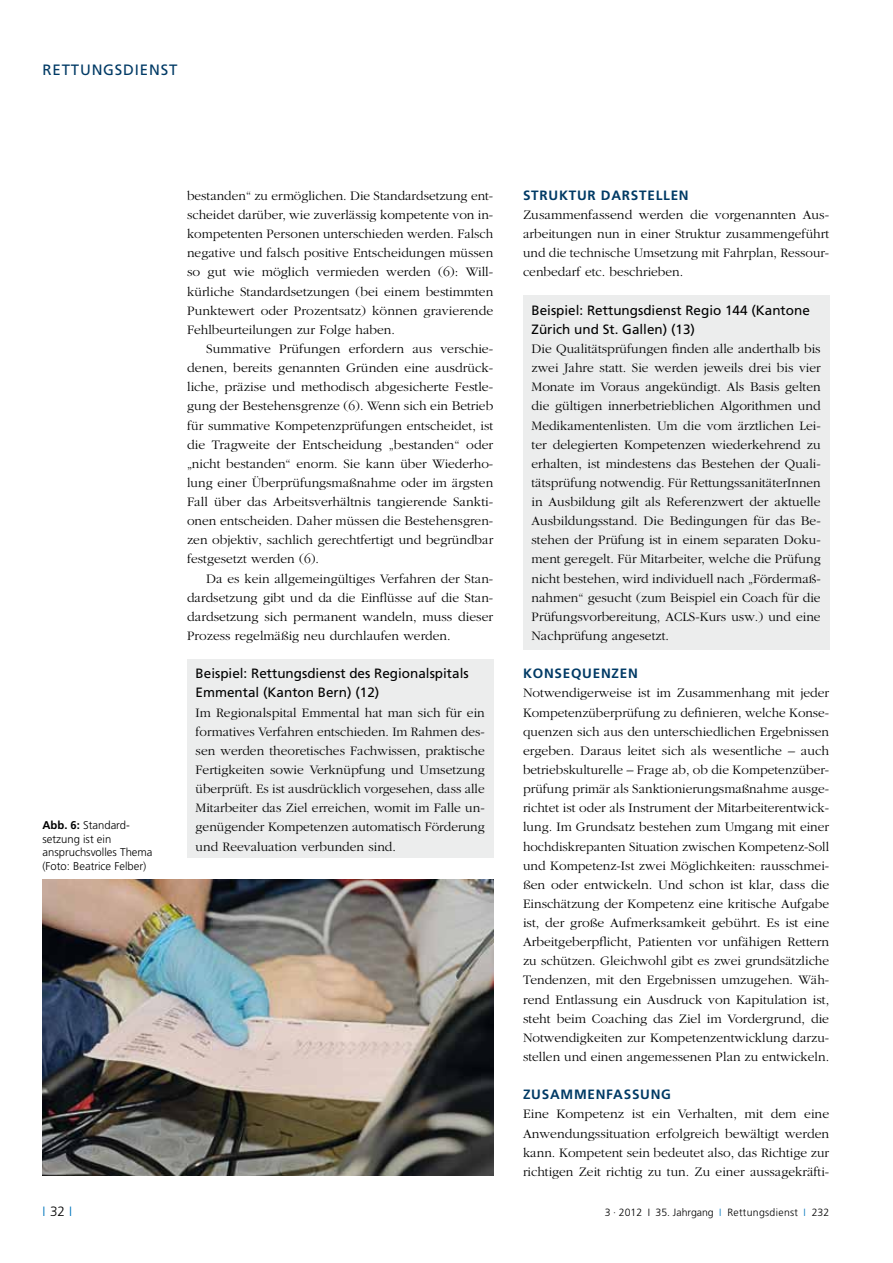
<style>
.page{position:relative;width:893px;height:1263px;background:#fff}
.page>*{position:absolute;margin:0;border:0;box-sizing:border-box;transform-origin:0 0}
.t1{font:15px "Frutiger";letter-spacing:.055em;color:#003a65}
.t2{font:300 13.5px/19.2px "Garamond";color:#000;text-align:justify}
.t3{font:13.5px/19.2px "Frutiger";color:#000}
.t4{font:700 13.5px "Frutiger";letter-spacing:.055em;color:#003a65}
.t5{font:300 13.5px "Frutiger";color:#0076bd}
.t6{font:300 11.25px/13.5px "Frutiger";color:#000}
.t7{font:300 10.5px "Frutiger";letter-spacing:.015em;color:#000}
.s1{font-weight:700}
.s2{color:#000}
.s3{color:#0076bd}
</style>
<div class="page">
<div style="left:523px;top:296px;width:306px;height:353px;background:#eceded"></div>
<div style="left:187px;top:659px;width:306px;height:199px;background:#eceded"></div>
<img style="left:43px;top:879px;width:450px;height:297px">
<p class="t1" style="left:43px;top:61px;width:136px">RETTUNGSDIENST</p>
<p class="t6" style="left:43px;top:818px;width:112px"><span class="s1">ABB. 6:</span> Standard&shy;setzung ist ein anspruchsvolles Thema (Foto: Beatrice Felber)</p>
<p class="t5" style="left:43px;top:1204px;width:31px">I <span class="s2">32</span> I</p>
<p class="t2" style="left:187px;top:186px;width:308px">bestanden“ zu ermöglichen. Die Standardsetzung ent&shy;scheidet darüber, wie zuverlässig kompetente von in&shy;kompetenten Personen unterschieden werden. Falsch negative und falsch positive Entscheidungen müssen so gut wie möglich vermieden werden (6): Will&shy;kürliche Standardsetzungen (bei einem bestimmten Punktewert oder Prozentsatz) können gravierende Fehlbeurteilungen zur Folge haben.</p>
<p class="t2" style="left:187px;top:339px;width:308px;text-indent:19px">Summative Prüfungen erfordern aus verschie&shy;denen, bereits genannten Gründen eine ausdrück&shy;liche, präzise und methodisch abgesicherte Festle&shy;gung der Bestehensgrenze (6). Wenn sich ein Betrieb für summative Kompetenzprüfungen entscheidet, ist die Tragweite der Entscheidung „bestanden“ oder „nicht bestanden“ enorm. Sie kann über Wiederho&shy;lung einer Überprüfungsmaßnahme oder im ärgsten Fall über das Arbeitsverhältnis tangierende Sankti&shy;onen entscheiden. Daher müssen die Bestehensgren&shy;zen objektiv, sachlich gerechtfertigt und begründbar festgesetzt werden (6).</p>
<p class="t2" style="left:187px;top:569px;width:308px;text-indent:19px">Da es kein allgemeingültiges Verfahren der Stan&shy;dardsetzung gibt und da die Einflüsse auf die Stan&shy;dardsetzung sich permanent wandeln, muss dieser Prozess regelmäßig neu durchlaufen werden.</p>
<p class="t3" style="left:196px;top:664px;width:275px">Beispiel: Rettungsdienst des Regionalspitals<br>Emmental (Kanton Bern) (12)</p>
<p class="t2" style="left:196px;top:703px;width:291px">Im Regionalspital Emmental hat man sich für ein formatives Verfahren entschieden. Im Rahmen des&shy;sen werden theoretisches Fachwissen, praktische Fertigkeiten sowie Verknüpfung und Umsetzung überprüft. Es ist ausdrücklich vorgesehen, dass alle Mitarbeiter das Ziel erreichen, womit im Falle un&shy;genügender Kompetenzen automatisch Förderung und Reevaluation verbunden sind.</p>
<p class="t4" style="left:523px;top:187px;width:99px">STRUKTUR DARS</p>
<p class="t4" style="left:639px;top:187px;width:51px">TELLEN</p>
<p class="t2" style="left:523px;top:205px;width:308px">Zusammenfassend werden die vorgenannten Aus&shy;arbeitungen nun in einer Struktur zusammengeführt und die technische Umsetzung mit Fahrplan, Ressour&shy;cenbedarf etc. beschrieben.</p>
<p class="t3" style="left:531px;top:300px;width:280px">Beispiel: Rettungsdienst Regio 144 (Kantone<br>Zürich und St. Gallen) (13)</p>
<p class="t2" style="left:531px;top:339px;width:291px">Die Qualitätsprüfungen finden alle anderthalb bis zwei Jahre statt. Sie werden jeweils drei bis vier Monate im Voraus angekündigt. Als Basis gelten die gültigen innerbetrieblichen Algorithmen und Medikamentenlisten. Um die vom ärztlichen Lei&shy;ter delegierten Kompetenzen wiederkehrend zu erhalten, ist mindestens das Bestehen der Quali&shy;tätsprüfung notwendig. Für RettungssanitäterInnen in Ausbildung gilt als Referenzwert der aktuelle Ausbildungsstand. Die Bedingungen für das Be&shy;stehen der Prüfung ist in einem separaten Doku&shy;ment geregelt. Für Mitarbeiter, welche die Prüfung nicht bestehen, wird individuell nach „Fördermaß&shy;nahmen“ gesucht (zum Beispiel ein Coach für die Prüfungsvorbereitung, ACLS-Kurs usw.) und eine Nachprüfung angesetzt.</p>
<p class="t4" style="left:523px;top:666px;width:116px">KONSEQUENZEN</p>
<p class="t2" style="left:523px;top:684px;width:308px">Notwendigerweise ist im Zusammenhang mit jeder Kompetenzüberprüfung zu definieren, welche Konse&shy;quenzen sich aus den unterschiedlichen Ergebnissen ergeben. Daraus leitet sich als wesentliche – auch betriebskulturelle – Frage ab, ob die Kompetenzüber&shy;prüfung primär als Sanktionierungsmaßnahme ausge&shy;richtet ist oder als Instrument der Mitarbeiterentwick&shy;lung. Im Grundsatz bestehen zum Umgang mit einer hochdiskrepanten Situation zwischen Kompetenz-Soll und Kompetenz-Ist zwei Möglichkeiten: rausschmei&shy;ßen oder entwickeln. Und schon ist klar, dass die Einschätzung der Kompetenz eine kritische Aufgabe ist, der große Aufmerksamkeit gebührt. Es ist eine Arbeitgeberpflicht, Patienten vor unfähigen Rettern zu schützen. Gleichwohl gibt es zwei grundsätzliche Tendenzen, mit den Ergebnissen umzugehen. Wäh&shy;rend Entlassung ein Ausdruck von Kapitulation ist, steht beim Coaching das Ziel im Vordergrund, die Notwendigkeiten zur Kompetenzentwicklung darzu&shy;stellen und einen angemessenen Plan zu entwickeln.</p>
<p class="t4" style="left:523px;top:1087px;width:100px">ZUSAMMENFASS</p>
<p class="t4" style="left:640px;top:1087px;width:32px">UNG</p>
<p class="t2" style="left:523px;top:1105px;width:308px">Eine Kompetenz ist ein Verhalten, mit dem eine Anwendungssituation erfolgreich bewältigt werden kann. Kompetent sein bedeutet also, das Richtige zur richtigen Zeit richtig zu tun. Zu einer aussagekräfti-</p>
<p class="t7" style="left:605px;top:1207px;width:226px">3 · 2012 I 35. Jahrgang <span class="s3">I</span> Rettungsdienst <span class="s3">I</span> 232</p>
</div>
